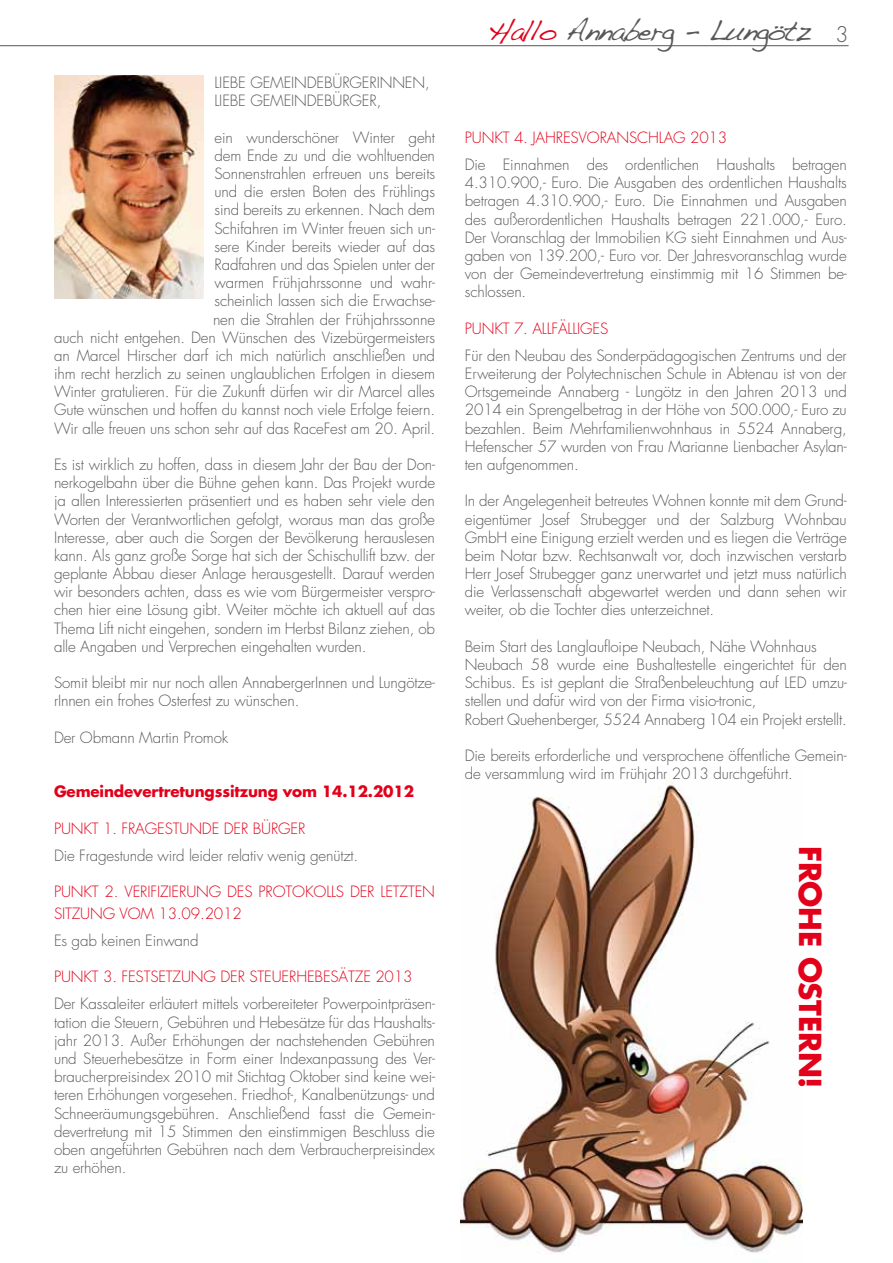
<style>
.page{position:relative;width:893px;height:1263px;background:#fff}
.page>*{position:absolute;margin:0;border:0;box-sizing:border-box;transform-origin:0 0}
.t1{font:700 29.55px "Futura";color:#e2001a}
.t2{font:28.35px "Handwriting Dakota";letter-spacing:-.05em;color:#58585a}
.t3{font:300 15.15px/18.1px "Futura";letter-spacing:-.01em;color:#58585a;text-align:justify}
.t4{font:300 15.15px "Futura";letter-spacing:-.01em;color:#e2001a}
.t5{font:700 15.15px "Futura";letter-spacing:-.01em;color:#e2001a}
.s1{color:#e2001a}
.s2{font-family:"Futura";font-weight:300;font-size:21px}
</style>
<div class="page">
<hr style="left:0;top:45px;width:849px;height:1px;background:#58585a">
<img style="left:461px;top:779px;width:341px;height:474px">
<img style="left:54px;top:75px;width:149px;height:223px">
<p class="t3" style="left:214px;top:74px;width:12px">Liebe</p>
<p class="t3" style="left:250px;top:74px;width:23px">Gemeindebürgerinnen</p>
<p class="t3" style="left:425px;top:74px;width:6px">,</p>
<p class="t3" style="left:214px;top:92px;width:7px">liebe</p>
<p class="t3" style="left:250px;top:92px;width:22px">Gemeindebürger</p>
<p class="t3" style="left:377px;top:92px;width:6px">,</p>
<p class="t3" style="left:54px;top:128px;width:383px;text-align:right">ein wunderschöner Winter geht<br>dem Ende zu und die wohltuenden<br>Sonnenstrahlen erfreuen uns bereits<br>und die ersten Boten des Frühlings<br>sind bereits zu erkennen. Nach dem<br>Schifahren im Winter freuen sich un-<br>sere Kinder bereits wieder auf das<br>Radfahren und das Spielen unter der<br>warmen Frühjahrssonne und wahr-<br>scheinlich lassen sich die Erwachse-<br>nen die Strahlen der Frühjahrssonne<br>auch nicht entgehen. Den Wünschen des Vizebürgermeisters an Marcel Hirscher darf ich mich natürlich anschließen und ihm recht herzlich zu seinen unglaublichen Erfolgen in diesem Winter gratulieren. Für die Zukunft dürfen wir dir Marcel alles Gute wünschen und hoffen du kannst noch viele Erfolge feiern.<br>Wir alle freuen uns schon sehr auf das RaceFest am 20. April.</p>
<p class="t3" style="left:54px;top:456px;width:383px">Es ist wirklich zu hoffen, dass in diesem Jahr der Bau der Don&shy;nerkogelbahn über die Bühne gehen kann. Das Projekt wurde ja allen Interessierten präsentiert und es haben sehr viele den Worten der Verantwortlichen gefolgt, woraus man das große Interesse, aber auch die Sorgen der Bevölkerung herauslesen kann. Als ganz große Sorge hat sich der Schischullift bzw. der geplante Abbau dieser Anlage herausgestellt. Darauf werden wir besonders achten, dass es wie vom Bürgermeister verspro&shy;chen hier eine Lösung gibt. Weiter möchte ich aktuell auf das Thema Lift nicht eingehen, sondern im Herbst Bilanz ziehen, ob alle Angaben und Verprechen eingehalten wurden.</p>
<p class="t3" style="left:54px;top:674px;width:383px">Somit bleibt mir nur noch allen AnnabergerInnen und Lungötze&shy;rInnen ein frohes Osterfest zu wünschen.</p>
<p class="t3" style="left:54px;top:728px;width:176px">Der Obmann Martin Promok</p>
<p class="t5" style="left:54px;top:781px;width:362px">Gemeindevertretungssitzung vom 14.12.2012</p>
<p class="t4" style="left:54px;top:818px;width:18px">Punkt</p>
<p class="t4" style="left:103px;top:818px;width:35px">1. Fragestunde</p>
<p class="t4" style="left:224px;top:818px;width:9px">der</p>
<p class="t4" style="left:253px;top:818px;width:18px">Bürger</p>
<p class="t3" style="left:54px;top:846px;width:306px">Die Fragestunde wird leider relativ wenig genützt.</p>
<p class="t4" style="left:54px;top:882px;width:18px">Punkt</p>
<p class="t4" style="left:105px;top:882px;width:37px">2. Verifizierung</p>
<p class="t4" style="left:227px;top:882px;width:9px">des</p>
<p class="t4" style="left:259px;top:882px;width:17px">Protokolls</p>
<p class="t4" style="left:350px;top:882px;width:9px">der</p>
<p class="t4" style="left:381px;top:882px;width:9px">letzten</p>
<p class="t4" style="left:54px;top:903px;width:18px">Sitzung</p>
<p class="t4" style="left:120px;top:903px;width:13px">vom</p>
<p class="t4" style="left:159px;top:903px;width:85px">13.09.2012</p>
<p class="t3" style="left:54px;top:931px;width:146px">Es gab keinen Einwand</p>
<p class="t4" style="left:54px;top:967px;width:18px">Punkt</p>
<p class="t4" style="left:103px;top:967px;width:35px">3. Festsetzung</p>
<p class="t4" style="left:220px;top:967px;width:9px">der</p>
<p class="t4" style="left:249px;top:967px;width:18px">Steuerhebes</p>
<p class="t4" style="left:339px;top:967px;width:18px">ätze</p>
<p class="t4" style="left:375px;top:967px;width:39px">2013</p>
<p class="t3" style="left:54px;top:995px;width:383px">Der Kassaleiter erläutert mittels vorbereiteter Powerpointpräsen&shy;tation die Steuern, Gebühren und Hebesätze für das Haushalts&shy;jahr 2013. Außer Erhöhungen der nachstehenden Gebühren und Steuerhebesätze in Form einer Indexanpassung des Ver&shy;braucherpreisindex 2010 mit Stichtag Oktober sind keine wei&shy;teren Erhöhungen vorgesehen. Friedhof-, Kanalbenützungs- und Schneeräumungsgebühren. Anschließend fasst die Gemein&shy;devertretung mit 15 Stimmen den einstimmigen Beschluss die oben angeführten Gebühren nach dem Verbraucherpreisindex zu erhöhen.</p>
<h2 class="t2" style="left:488px;top:14px;width:362px"><span class="s1">Hallo</span> Annaberg - Lungötz <span class="s2">3</span></h2>
<p class="t4" style="left:465px;top:127px;width:18px">Punkt</p>
<p class="t4" style="left:514px;top:127px;width:32px">4. Jahresvorans</p>
<p class="t4" style="left:637px;top:127px;width:21px">chlag</p>
<p class="t4" style="left:690px;top:127px;width:39px">2013</p>
<p class="t3" style="left:465px;top:156px;width:383px">Die Einnahmen des ordentlichen Haushalts betragen 4.310.900,- Euro. Die Ausgaben des ordentlichen Haushalts betragen 4.310.900,- Euro. Die Einnahmen und Ausgaben des außerordentlichen Haushalts betragen 221.000,- Euro.<br>Der Voranschlag der Immobilien KG sieht Einnahmen und Aus&shy;gaben von 139.200,- Euro vor. Der Jahresvoranschlag wurde von der Gemeindevertretung einstimmig mit 16 Stimmen be&shy;schlossen.</p>
<p class="t4" style="left:465px;top:318px;width:18px">Punkt</p>
<p class="t4" style="left:514px;top:318px;width:62px">7. Allfälliges</p>
<p class="t3" style="left:465px;top:346px;width:383px">Für den Neubau des Sonderpädagogischen Zentrums und der Erweiterung der Polytechnischen Schule in Abtenau ist von der Ortsgemeinde Annaberg - Lungötz in den Jahren 2013 und 2014 ein Sprengelbetrag in der Höhe von 500.000,- Euro zu bezahlen. Beim Mehrfamilienwohnhaus in 5524 Annaberg, Hefenscher 57 wurden von Frau Marianne Lienbacher Asylan&shy;ten aufgenommen.</p>
<p class="t3" style="left:465px;top:492px;width:383px">In der Angelegenheit betreutes Wohnen konnte mit dem Grund&shy;eigentümer Josef Strubegger und der Salzburg Wohnbau GmbH eine Einigung erzielt werden und es liegen die Verträge beim Notar bzw. Rechtsanwalt vor, doch inzwischen verstarb Herr Josef Strubegger ganz unerwartet und jetzt muss natürlich die Verlassenschaft abgewartet werden und dann sehen wir weiter, ob die Tochter dies unterzeichnet.</p>
<p class="t3" style="left:465px;top:637px;width:383px;text-align:left">Beim Start des Langlaufloipe Neubach, Nähe Wohnhaus Neubach 58 wurde eine Bushaltestelle eingerichtet für den Schibus. Es ist geplant die Straßenbeleuchtung auf LED umzu&shy;stellen und dafür wird von der Firma visio-tronic,<br>Robert Quehenberger, 5524 Annaberg 104 ein Projekt erstellt.</p>
<p class="t3" style="left:465px;top:746px;width:383px">Die bereits erforderliche und versprochene öffentliche Gemein&shy;de versammlung wird im Frühjahr 2013 durchgeführt.</p>
<h1 class="t1" style="left:831px;top:846px;width:244px;rotate:90deg">FROHE OSTERN!</h1>
</div>
